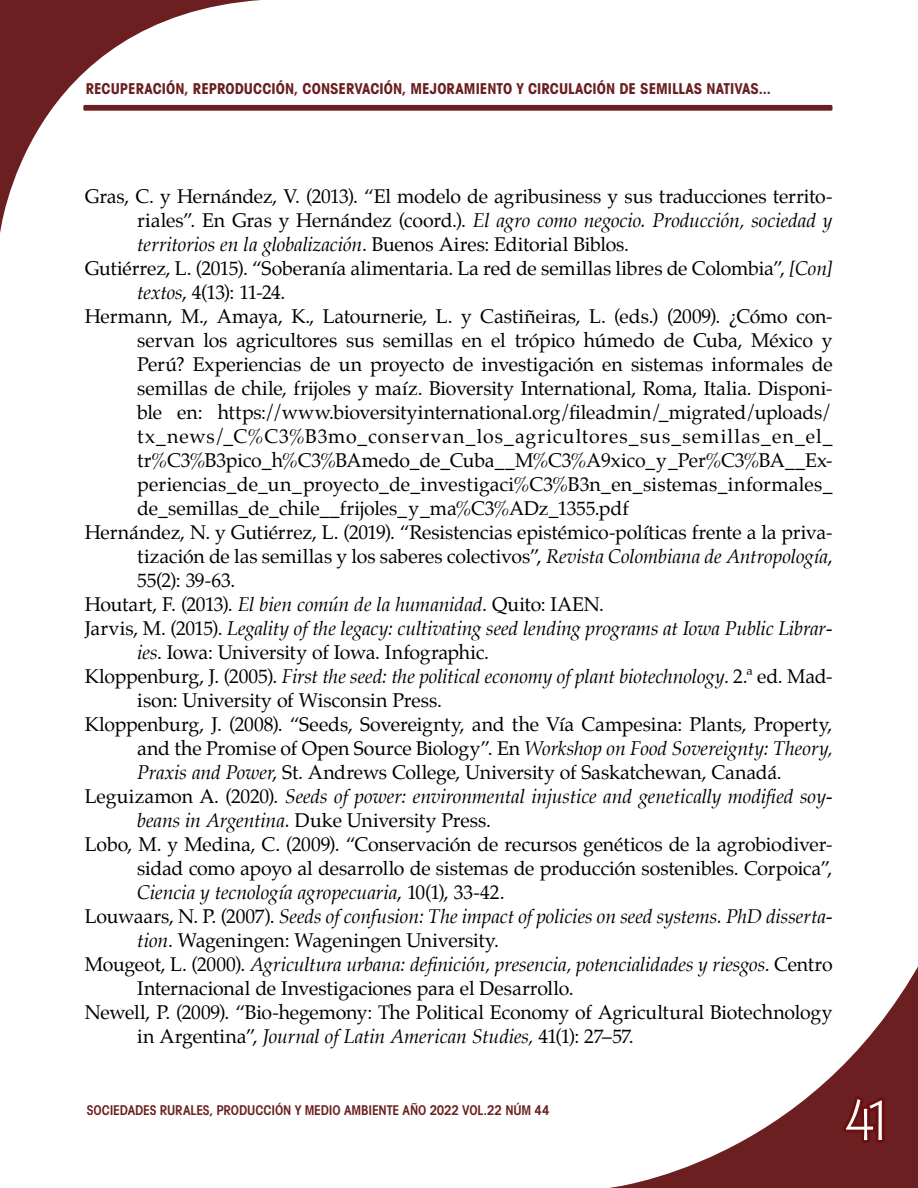
<style>
.page{position:relative;width:918px;height:1188px;background:#fff}
.page>*{position:absolute;margin:0;border:0;box-sizing:border-box;transform-origin:0 0}
.t1{font:60px "Martin Got URWT Ligh";color:#fff}
.t2{font:19.5px "Palatino";letter-spacing:-.005em;color:#000}
.t3{font:italic 19.5px "Palatino";letter-spacing:-.01em;color:#000}
.t4{font:19.5px "Palatino";letter-spacing:.045em;color:#000}
.t5{font:700 condensed 15px "Avant Garde";color:#6b1f20}
.t6{font:13.5px "Avant Garde Cond Demi SC850";letter-spacing:-.01em;color:#6b1f20}
.s1{font-style:normal}
.s2{font-style:italic}
</style>
<div class="page">
<div style="left:83px;top:105px;width:749px;height:6px;background:#6b1f20;border-radius:2px"></div>
<svg style="left:0;top:0;width:262px;height:233px"></svg>
<svg style="left:609px;top:966px;width:309px;height:222px"></svg>
<svg style="left:838px;top:1091px;width:50px;height:55px;background:#6b1818"></svg>
<p class="t5" style="left:86px;top:79px;width:68px">RECUPERACIÓN</p>
<p class="t5" style="left:185px;top:79px;width:78px">, REPRODUCCIÓN</p>
<p class="t5" style="left:294px;top:79px;width:77px">, CONSERVACIÓN</p>
<p class="t5" style="left:402px;top:79px;width:182px">, MEJORAMIENTO Y CIRCULACIÓN</p>
<p class="t5" style="left:619px;top:79px;width:153px">DE SEMILLAS NATIVAS...</p>
<p class="t2" style="left:85px;top:180px;width:749px">Gras, C. y Hernández, V. (2013). “El modelo de agribusiness y sus traducciones territo-</p>
<p class="t3" style="left:137px;top:204px;width:697px"><span class="s1">riales”. En Gras y Hernández (coord.).</span> El agro como negocio. Producción, sociedad y</p>
<p class="t2" style="left:137px;top:228px;width:493px"><span class="s2">territorios en la globalización</span>. Buenos Aires: Editorial Biblos.</p>
<p class="t2" style="left:85px;top:252px;width:749px">Gutiérrez, L. (2015). “Soberanía alimentaria. La red de semillas libres de Colombia”, <span class="s2">[Con]</span></p>
<p class="t2" style="left:137px;top:276px;width:150px"><span class="s2">textos</span>, 4(13): 11-24.</p>
<p class="t2" style="left:85px;top:300px;width:749px">Hermann, M., Amaya, K., Latournerie, L. y Castiñeiras, L. (eds.) (2009). ¿Cómo con-</p>
<p class="t2" style="left:137px;top:324px;width:697px">servan los agricultores sus semillas en el trópico húmedo de Cuba, México y</p>
<p class="t2" style="left:137px;top:348px;width:697px">Perú? Experiencias de un proyecto de investigación en sistemas informales de</p>
<p class="t2" style="left:137px;top:372px;width:697px">semillas de chile, frijoles y maíz. Bioversity International, Roma, Italia. Disponi-</p>
<p class="t2" style="left:137px;top:396px;width:697px">ble en: https://www.bioversityinternational.org/fileadmin/_migrated/uploads/</p>
<p class="t4" style="left:137px;top:420px;width:697px">tx_news/_C%C3%B3mo_conservan_los_agricultores_sus_semillas_en_el_</p>
<p class="t2" style="left:137px;top:444px;width:697px">tr%C3%B3pico_h%C3%BAmedo_de_Cuba__M%C3%A9xico_y_Per%C3%BA__Ex-</p>
<p class="t2" style="left:137px;top:468px;width:697px">periencias_de_un_proyecto_de_investigaci%C3%B3n_en_sistemas_informales_</p>
<p class="t2" style="left:137px;top:492px;width:493px">de_semillas_de_chile__frijoles_y_ma%C3%ADz_1355.pdf</p>
<p class="t2" style="left:85px;top:516px;width:749px">Hernández, N. y Gutiérrez, L. (2019). “Resistencias epistémico-políticas frente a la priva-</p>
<p class="t2" style="left:137px;top:540px;width:697px">tización de las semillas y los saberes colectivos”, <span class="s2">Revista Colombiana de Antropología</span>,</p>
<p class="t2" style="left:137px;top:564px;width:100px">55(2): 39-63.</p>
<p class="t2" style="left:85px;top:588px;width:521px">Houtart, F. (2013). <span class="s2">El bien común de la humanidad</span>. Quito: IAEN.</p>
<p class="t3" style="left:85px;top:612px;width:749px"><span class="s1">Jarvis, M. (2015).</span> Legality of the legacy: cultivating seed lending programs at Iowa Public Librar-</p>
<p class="t2" style="left:137px;top:636px;width:353px"><span class="s2">ies</span>. Iowa: University of Iowa. Infographic.</p>
<p class="t3" style="left:85px;top:660px;width:749px"><span class="s1">Kloppenburg, J. (2005).</span> First the seed: the political economy of plant biotechnology<span class="s1">. 2.ª ed. Mad-</span></p>
<p class="t2" style="left:137px;top:684px;width:306px">ison: University of Wisconsin Press.</p>
<p class="t2" style="left:85px;top:708px;width:749px">Kloppenburg, J. (2008). “Seeds, Sovereignty, and the Vía Campesina: Plants, Property,</p>
<p class="t2" style="left:137px;top:732px;width:697px">and the Promise of Open Source Biology”. En <span class="s2">Workshop on Food Sovereignty: Theory,</span></p>
<p class="t2" style="left:137px;top:756px;width:646px"><span class="s2">Praxis and Power</span>, St. Andrews College, University of Saskatchewan, Canadá.</p>
<p class="t3" style="left:85px;top:780px;width:749px"><span class="s1">Leguizamon A. (2020).</span> Seeds of power: environmental injustice and genetically modified soy-</p>
<p class="t2" style="left:137px;top:804px;width:355px"><span class="s2">beans in Argentina.</span> Duke University Press.</p>
<p class="t2" style="left:85px;top:828px;width:749px">Lobo, M. y Medina, C. (2009). “Conservación de recursos genéticos de la agrobiodiver-</p>
<p class="t2" style="left:137px;top:852px;width:697px">sidad como apoyo al desarrollo de sistemas de producción sostenibles. Corpoica”,</p>
<p class="t3" style="left:137px;top:876px;width:369px">Ciencia y tecnología agropecuaria<span class="s1">, 10(1), 33-42.</span></p>
<p class="t3" style="left:85px;top:901px;width:749px"><span class="s1">Louwaars, N. P. (2007).</span> Seeds of confusion: The impact of policies on seed systems. PhD disserta-</p>
<p class="t2" style="left:137px;top:924px;width:363px"><span class="s2">tion</span>. Wageningen: Wageningen University.</p>
<p class="t3" style="left:85px;top:949px;width:749px"><span class="s1">Mougeot, L. (2000).</span> Agricultura urbana: definición, presencia, potencialidades y riesgos<span class="s1">. Centro</span></p>
<p class="t2" style="left:137px;top:972px;width:438px">Internacional de Investigaciones para el Desarrollo.</p>
<p class="t2" style="left:85px;top:996px;width:749px">Newell, P. (2009). “Bio-hegemony: The Political Economy of Agricultural Biotechnology</p>
<p class="t3" style="left:137px;top:1021px;width:498px"><span class="s1">in Argentina”,</span> Journal of Latin American Studies, <span class="s1">41(1): 27–57.</span></p>
<p class="t6" style="left:87px;top:1101px;width:464px">SOCIEDADES RURALES, PRODUCCIÓN Y MEDIO AMBIENTE AÑO 2022 VOL.22 NÚM 44</p>
<h1 class="t1" style="left:844px;top:1085px;width:52px">41</h1>
</div>
